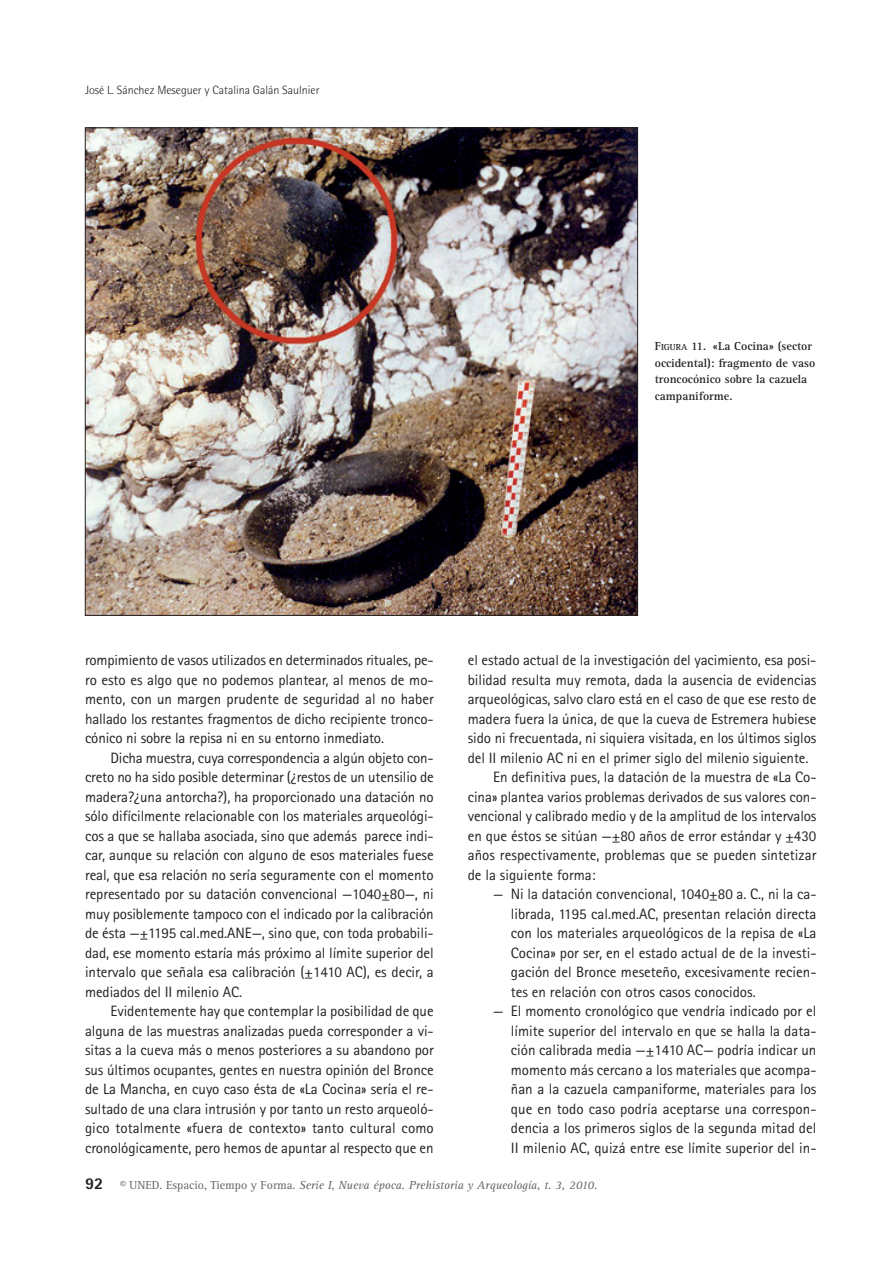
<style>
.page{position:relative;width:893px;height:1263px;background:#fff}
.page>*{position:absolute;margin:0;border:0;box-sizing:border-box;transform-origin:0 0}
.t1{font:15px/19.5px "Rotis Sans Serif";letter-spacing:-.005em;color:#231f20;text-align:justify}
.t2{font:700 12px/16.5px "Rotis Serif";color:#231f20}
.t3{font:italic 12px "Rotis Serif";color:#636366}
.t4{font:300 12px "Rotis Semi Sans";color:#231f20}
.s1{font-size:9px}
.s2{font-family:"Rotis Sans Serif";font-weight:800;font-style:normal;font-size:16.5px;color:#231f20}
.s3{font-style:normal}
</style>
<div class="page">
<img style="left:87px;top:130px;width:549px;height:484px">
<p class="t4" style="left:85px;top:86px;width:236px">José L. Sánchez Meseguer y Catalina Galán Saulnier</p>
<p class="t2" style="left:655px;top:339px;width:162px">F<span class="s1">IGURA</span> 11. «La Cocina» (sector occidental): fragmento de vaso troncocónico sobre la cazuela campaniforme.</p>
<p class="t1" style="left:85px;top:652px;width:350px">rompimiento de vasos utilizados en determinados rituales, pe&shy;ro esto es algo que no podemos plantear, al menos de mo&shy;mento, con un margen prudente de seguridad al no haber hallado los restantes fragmentos de dicho recipiente tronco&shy;cónico ni sobre la repisa ni en su entorno inmediato.</p>
<p class="t1" style="left:85px;top:749px;width:350px;text-indent:26px">Dicha muestra, cuya correspondencia a algún objeto con&shy;creto no ha sido posible determinar (¿restos de un utensilio de madera?¿una antorcha?), ha proporcionado una datación no sólo difícilmente relacionable con los materiales arqueológi&shy;cos a que se hallaba asociada, sino que además parece indi&shy;car, aunque su relación con alguno de esos materiales fuese real, que esa relación no sería seguramente con el momento representado por su datación convencional —1040±80—, ni muy posiblemente tampoco con el indicado por la calibración de ésta —±1195 cal.med.ANE—, sino que, con toda probabili&shy;dad, ese momento estaría más próximo al límite superior del intervalo que señala esa calibración (±1410 AC), es decir, a mediados del II milenio AC.</p>
<p class="t1" style="left:85px;top:1003px;width:350px;text-indent:26px">Evidentemente hay que contemplar la posibilidad de que alguna de las muestras analizadas pueda corresponder a vi&shy;sitas a la cueva más o menos posteriores a su abandono por sus últimos ocupantes, gentes en nuestra opinión del Bronce de La Mancha, en cuyo caso ésta de «La Cocina» sería el re&shy;sultado de una clara intrusión y por tanto un resto arqueoló&shy;gico totalmente «fuera de contexto» tanto cultural como cronológicamente, pero hemos de apuntar al respecto que en</p>
<p class="t1" style="left:468px;top:652px;width:350px">el estado actual de la investigación del yacimiento, esa posi-</p>
<p class="t1" style="left:468px;top:671px;width:350px">bilidad resulta muy remota, dada la ausencia de evidencias</p>
<p class="t1" style="left:468px;top:691px;width:350px">arqueológicas, salvo claro está en el caso de que ese resto de</p>
<p class="t1" style="left:468px;top:710px;width:350px">madera fuera la única, de que la cueva de Estremera hubiese</p>
<p class="t1" style="left:468px;top:730px;width:350px">sido ni frecuentada, ni siquiera visitada, en los últimos siglos</p>
<p class="t1" style="left:468px;top:749px;width:342px">del II milenio AC ni en el primer siglo del milenio siguiente.</p>
<p class="t1" style="left:493px;top:769px;width:325px">En definitiva pues, la datación de la muestra de «La Co-</p>
<p class="t1" style="left:468px;top:788px;width:350px">cina» plantea varios problemas derivados de sus valores con-</p>
<p class="t1" style="left:468px;top:808px;width:350px">vencional y calibrado medio y de la amplitud de los intervalos</p>
<p class="t1" style="left:468px;top:827px;width:350px">en que éstos se sitúan —±80 años de error estándar y ±430</p>
<p class="t1" style="left:468px;top:847px;width:350px">años respectivamente, problemas que se pueden sintetizar</p>
<p class="t1" style="left:468px;top:866px;width:129px">de la siguiente forma:</p>
<p class="t1" style="left:511px;top:886px;width:307px;text-indent:-18px">— Ni la datación convencional, 1040±80 a. C., ni la ca&shy;librada, 1195 cal.med.AC, presentan relación directa con los materiales arqueológicos de la repisa de «La Cocina» por ser, en el estado actual de de la investi&shy;gación del Bronce meseteño, excesivamente recien&shy;tes en relación con otros casos conocidos.</p>
<p class="t1" style="left:511px;top:1003px;width:307px;text-indent:-18px">— El momento cronológico que vendría indicado por el límite superior del intervalo en que se halla la data&shy;ción calibrada media —±1410 AC— podría indicar un momento más cercano a los materiales que acompa&shy;ñan a la cazuela campaniforme, materiales para los que en todo caso podría aceptarse una correspon&shy;dencia a los primeros siglos de la segunda mitad del II milenio AC, quizá entre ese límite superior del in-</p>
<p class="t3" style="left:85px;top:1181px;width:514px"><span class="s2">92</span> <span class="s3">© UNED. Espacio, Tiempo y Forma.</span> Serie I, Nueva época. Prehistoria y Arqueología, t. 3, 2010.</p>
</div>
